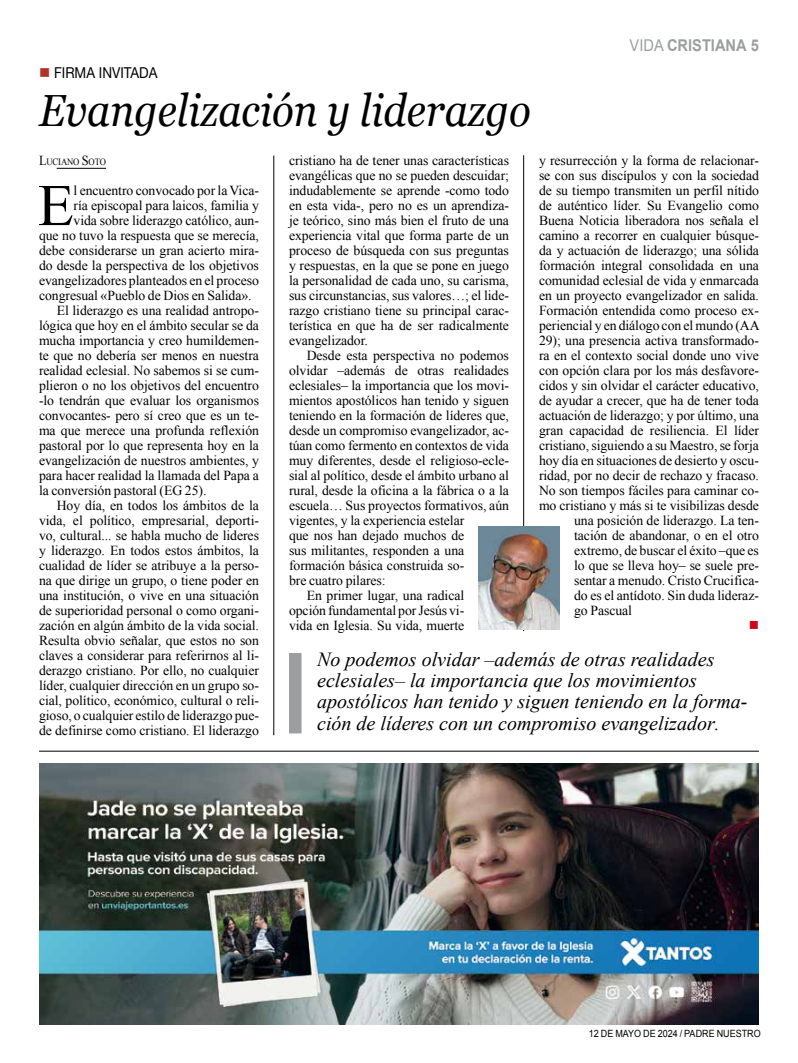
<style>
.page{position:relative;width:798px;height:1063px;background:#fff}
.page>*{position:absolute;margin:0;border:0;box-sizing:border-box;transform-origin:0 0}
.t1{font:59px "Times New Roman";color:#000}
.t2{font:italic 45px "Georgia";color:#000;scale:.9 1}
.t3{font:italic 20px/21.2px "Times New Roman";color:#000}
.t4{font:700 16.25px "Arial";color:#9c9e9f;scale:.9 1}
.t5{font:15px "Helvetica Neue";color:#000;scale:.9 1}
.t6{font:13.75px/15px "Times New Roman";letter-spacing:-.005em;color:#000;text-align:justify}
.t7{font:13.75px "Wingdings";color:#cd071e}
.t8{font:10px "Arial";color:#000;scale:.9 1}
.t9{font:9.62px "Times New Roman";letter-spacing:-.015em;color:#000;scale:.9 1}
.s1{font-weight:400}
.s2{color:#b13227}
.s3{font-size:13.75px}
.s4{font-size:18.75px}
</style>
<div class="page">
<div style="left:289px;top:653px;width:12px;height:80px;background:#9c9e9f"></div>
<hr style="left:57px;top:168px;width:49px;height:1px;background:#000">
<img style="left:39px;top:763px;width:719px;height:261px">
<hr style="left:39px;top:751px;width:719px;height:1px;background:#000">
<hr style="left:273px;top:156px;width:1px;height:579px;background:#000">
<hr style="left:523px;top:155px;width:1px;height:476px;background:#000">
<img style="left:478px;top:526px;width:81px;height:103px">
<p class="t4" style="left:629px;top:34px;width:145px"><span class="s1">VIDA</span> CRISTIANA 5</p>
<p class="t5" style="left:39px;top:62px;width:133px"><span class="s2">■</span> FIRMA INVITADA</p>
<h2 class="t2" style="left:39px;top:77px;width:548px">Evangelización y liderazgo</h2>
<p class="t9" style="left:39px;top:155px;width:76px"><span class="s3">L</span>UCIANO <span class="s3">S</span> OTO</p>
<h1 class="t1" style="left:38px;top:166px;width:38px">E</h1>
<p class="t6" style="left:74px;top:183px;width:187px">l encuentro convocado por la Vica-</p>
<p class="t6" style="left:539px;top:152px;width:221px">y resurrección y la forma de relacionar-</p>
<p class="t6" style="left:539px;top:167px;width:221px">se con sus discípulos y con la sociedad</p>
<p class="t6" style="left:539px;top:182px;width:221px">de su tiempo transmiten un perfil nítido</p>
<p class="t6" style="left:539px;top:197px;width:221px">de auténtico líder. Su Evangelio como</p>
<p class="t6" style="left:539px;top:212px;width:221px">Buena Noticia liberadora nos señala el</p>
<p class="t6" style="left:539px;top:227px;width:221px">camino a recorrer en cualquier búsque-</p>
<p class="t6" style="left:539px;top:242px;width:221px">da y actuación de liderazgo; una sólida</p>
<p class="t6" style="left:539px;top:257px;width:221px">formación integral consolidada en una</p>
<p class="t6" style="left:539px;top:272px;width:221px">comunidad eclesial de vida y enmarcada</p>
<p class="t6" style="left:539px;top:287px;width:221px">en un proyecto evangelizador en salida.</p>
<p class="t6" style="left:539px;top:302px;width:221px">Formación entendida como proceso ex-</p>
<p class="t6" style="left:539px;top:317px;width:222px">periencial y en diálogo con el mundo (AA</p>
<p class="t6" style="left:539px;top:332px;width:221px">29); una presencia activa transformado-</p>
<p class="t6" style="left:539px;top:347px;width:221px">ra en el contexto social donde uno vive</p>
<p class="t6" style="left:539px;top:362px;width:221px">con opción clara por los más desfavore-</p>
<p class="t6" style="left:539px;top:377px;width:221px">cidos y sin olvidar el carácter educativo,</p>
<p class="t6" style="left:539px;top:392px;width:221px">de ayudar a crecer, que ha de tener toda</p>
<p class="t6" style="left:539px;top:407px;width:221px">actuación de liderazgo; y por último, una</p>
<p class="t6" style="left:539px;top:422px;width:221px">gran capacidad de resiliencia. El líder</p>
<p class="t6" style="left:539px;top:437px;width:221px">cristiano, siguiendo a su Maestro, se forja</p>
<p class="t6" style="left:539px;top:452px;width:221px">hoy día en situaciones de desierto y oscu-</p>
<p class="t6" style="left:539px;top:467px;width:221px">ridad, por no decir de rechazo y fracaso.</p>
<p class="t6" style="left:539px;top:482px;width:221px">No son tiempos fáciles para caminar co-</p>
<p class="t6" style="left:539px;top:497px;width:221px">mo cristiano y más si te visibilizas desde</p>
<p class="t6" style="left:574px;top:512px;width:186px">una posición de liderazgo. La ten-</p>
<p class="t6" style="left:574px;top:527px;width:186px">tación de abandonar, o en el otro</p>
<p class="t6" style="left:574px;top:542px;width:186px">extremo, de buscar el éxito –que es</p>
<p class="t6" style="left:574px;top:557px;width:186px">lo que se lleva hoy– se suele pre-</p>
<p class="t6" style="left:574px;top:572px;width:186px">sentar a menudo. Cristo Crucifica-</p>
<p class="t6" style="left:574px;top:587px;width:186px">do es el antídoto. Sin duda lideraz-</p>
<p class="t6" style="left:574px;top:602px;width:59px">go Pascual</p>
<p class="t7" style="left:748px;top:617px;width:9px">■</p>
<p class="t6" style="left:289px;top:152px;width:221px">cristiano ha de tener unas características evangélicas que no se pueden descuidar; indudablemente se aprende -como todo en esta vida-, pero no es un aprendiza&shy;je teórico, sino más bien el fruto de una experiencia vital que forma parte de un proceso de búsqueda con sus preguntas y respuestas, en la que se pone en juego la personalidad de cada uno, su carisma, sus circunstancias, sus valores…; el lide&shy;razgo cristiano tiene su principal carac&shy;terística en que ha de ser radicalmente evangelizador.</p>
<p class="t6" style="left:306px;top:347px;width:204px">Desde esta perspectiva no podemos</p>
<p class="t6" style="left:289px;top:362px;width:221px">olvidar –además de otras realidades</p>
<p class="t6" style="left:289px;top:377px;width:221px">eclesiales– la importancia que los movi-</p>
<p class="t6" style="left:289px;top:392px;width:221px">mientos apostólicos han tenido y siguen</p>
<p class="t6" style="left:289px;top:407px;width:221px">teniendo en la formación de líderes que,</p>
<p class="t6" style="left:289px;top:422px;width:221px">desde un compromiso evangelizador, ac-</p>
<p class="t6" style="left:289px;top:437px;width:221px">túan como fermento en contextos de vida</p>
<p class="t6" style="left:289px;top:452px;width:221px">muy diferentes, desde el religioso-ecle-</p>
<p class="t6" style="left:289px;top:467px;width:221px">sial al político, desde el ámbito urbano al</p>
<p class="t6" style="left:289px;top:482px;width:221px">rural, desde la oficina a la fábrica o a la</p>
<p class="t6" style="left:289px;top:497px;width:221px">escuela… Sus proyectos formativos, aún</p>
<p class="t6" style="left:289px;top:512px;width:177px">vigentes, y la experiencia estelar</p>
<p class="t6" style="left:289px;top:527px;width:177px">que nos han dejado muchos de</p>
<p class="t6" style="left:289px;top:543px;width:177px">sus militantes, responden a una</p>
<p class="t6" style="left:289px;top:558px;width:177px">formación básica construida so-</p>
<p class="t6" style="left:289px;top:573px;width:98px">bre cuatro pilares:</p>
<p class="t6" style="left:306px;top:588px;width:159px">En primer lugar, una radical</p>
<p class="t6" style="left:289px;top:603px;width:177px">opción fundamental por Jesús vi-</p>
<p class="t6" style="left:289px;top:618px;width:177px">vida en Iglesia. Su vida, muerte</p>
<p class="t6" style="left:74px;top:198px;width:187px">ría episcopal para laicos, familia y</p>
<p class="t6" style="left:74px;top:213px;width:187px">vida sobre liderazgo católico, aun-</p>
<p class="t6" style="left:39px;top:228px;width:221px">que no tuvo la respuesta que se merecía,</p>
<p class="t6" style="left:39px;top:243px;width:221px">debe considerarse un gran acierto mira-</p>
<p class="t6" style="left:39px;top:258px;width:221px">do desde la perspectiva de los objetivos</p>
<p class="t6" style="left:39px;top:273px;width:221px">evangelizadores planteados en el proceso</p>
<p class="t6" style="left:39px;top:288px;width:214px">congresual «Pueblo de Dios en Salida».</p>
<p class="t6" style="left:57px;top:303px;width:204px">El liderazgo es una realidad antropo-</p>
<p class="t6" style="left:39px;top:318px;width:221px">lógica que hoy en el ámbito secular se da</p>
<p class="t6" style="left:39px;top:333px;width:221px">mucha importancia y creo humildemen-</p>
<p class="t6" style="left:39px;top:348px;width:221px">te que no debería ser menos en nuestra</p>
<p class="t6" style="left:39px;top:363px;width:221px">realidad eclesial. No sabemos si se cum-</p>
<p class="t6" style="left:39px;top:378px;width:221px">plieron o no los objetivos del encuentro</p>
<p class="t6" style="left:39px;top:393px;width:221px">-lo tendrán que evaluar los organismos</p>
<p class="t6" style="left:39px;top:408px;width:221px">convocantes- pero sí creo que es un te-</p>
<p class="t6" style="left:39px;top:423px;width:221px">ma que merece una profunda reflexión</p>
<p class="t6" style="left:39px;top:438px;width:221px">pastoral por lo que representa hoy en la</p>
<p class="t6" style="left:39px;top:453px;width:221px">evangelización de nuestros ambientes, y</p>
<p class="t6" style="left:39px;top:468px;width:221px">para hacer realidad la llamada del Papa a</p>
<p class="t6" style="left:39px;top:483px;width:169px">la conversión pastoral (EG 25).</p>
<p class="t6" style="left:57px;top:498px;width:204px">Hoy día, en todos los ámbitos de la</p>
<p class="t6" style="left:39px;top:513px;width:221px">vida, el político, empresarial, deporti-</p>
<p class="t6" style="left:39px;top:528px;width:221px">vo, cultural... se habla mucho de lideres</p>
<p class="t6" style="left:39px;top:543px;width:221px">y liderazgo. En todos estos ámbitos, la</p>
<p class="t6" style="left:39px;top:558px;width:221px">cualidad de líder se atribuye a la perso-</p>
<p class="t6" style="left:39px;top:573px;width:221px">na que dirige un grupo, o tiene poder en</p>
<p class="t6" style="left:39px;top:588px;width:221px">una institución, o vive en una situación</p>
<p class="t6" style="left:39px;top:603px;width:221px">de superioridad personal o como organi-</p>
<p class="t6" style="left:39px;top:618px;width:221px">zación en algún ámbito de la vida social.</p>
<p class="t6" style="left:39px;top:633px;width:221px">Resulta obvio señalar, que estos no son</p>
<p class="t6" style="left:39px;top:648px;width:221px">claves a considerar para referirnos al li-</p>
<p class="t6" style="left:39px;top:663px;width:221px">derazgo cristiano. Por ello, no cualquier</p>
<p class="t6" style="left:39px;top:678px;width:221px">líder, cualquier dirección en un grupo so-</p>
<p class="t6" style="left:39px;top:693px;width:221px">cial, político, económico, cultural o reli-</p>
<p class="t6" style="left:39px;top:708px;width:221px">gioso, o cualquier estilo de liderazgo pue-</p>
<p class="t6" style="left:39px;top:723px;width:221px">de definirse como cristiano. El liderazgo</p>
<h3 class="t3" style="left:317px;top:648px;width:431px">No podemos olvidar –además de otras realidades eclesiales– la importancia que los movimientos apostólicos han tenido y siguen teniendo en la forma&shy;ción de líderes con un compromiso evangelizador<span class="s4">.</span></h3>
<p class="t8" style="left:588px;top:1027px;width:192px">12 DE MAYO DE 2024 / PADRE NUESTRO</p>
</div>
